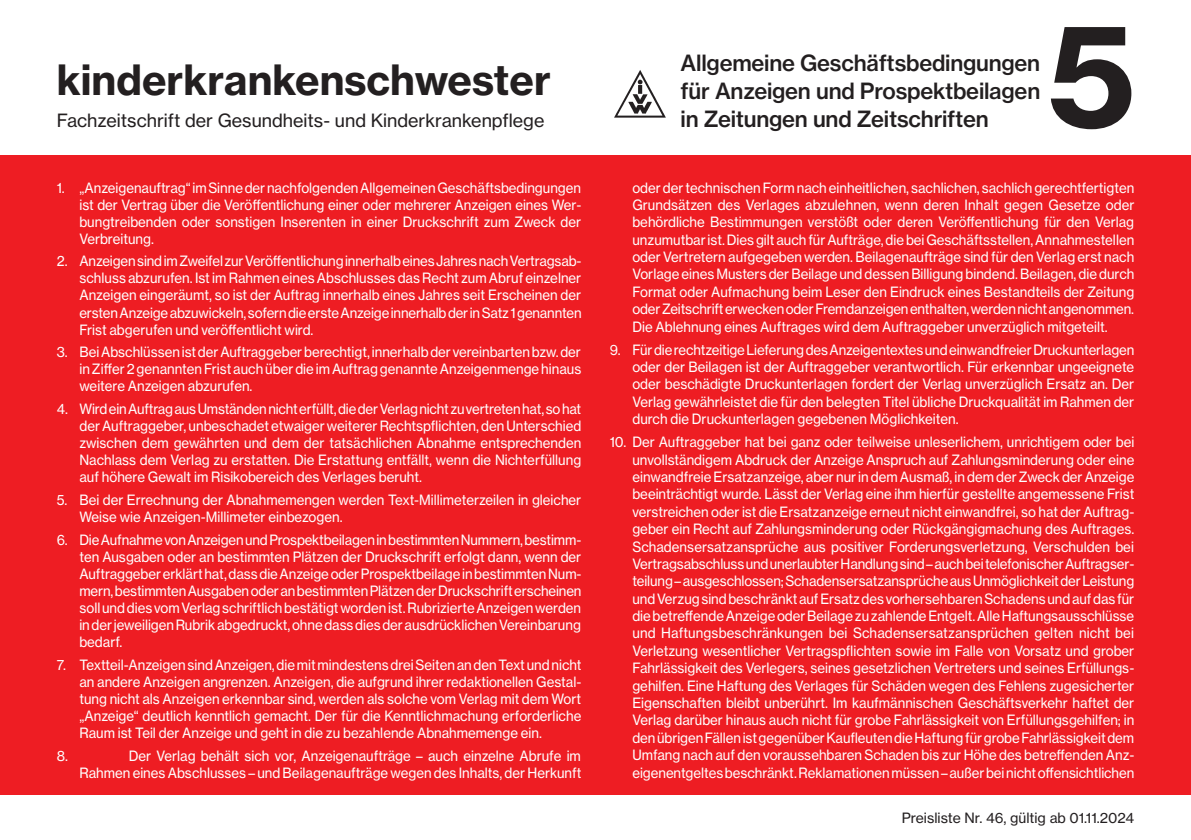
<style>
.page{position:relative;width:1191px;height:840px;background:#fff}
.page>*{position:absolute;margin:0;border:0;box-sizing:border-box;transform-origin:0 0}
.t1{font:140px "N Haas Grotesk TX Pro 75 Bd";color:#231f20}
.t2{font:41px "N Haas Grotesk TX Pro 75 Bd";color:#231f20}
.t3{font:22px/28px "N Haas Grotesk TX Pro 65 Md";letter-spacing:-.01em;color:#231f20;text-align:justify}
.t4{font:18px "N Haas Grotesk TX Pro 55 Rg";color:#231f20}
.t5{font:14px/17.4px "N Haas Grotesk TX Pro 55 Rg";color:#fff;text-align:justify;scale:.95 1}
.t6{font:14px "N Haas Grotesk TX Pro 55 Rg";color:#231f20}
</style>
<div class="page">
<div style="left:0;top:155px;width:1191px;height:639px;background:#ee1d23"></div>
<img style="left:614px;top:70px;width:52px;height:48px">
<h2 class="t2" style="left:57px;top:54px;width:496px">kinderkrankenschwester</h2>
<p class="t4" style="left:57px;top:109px;width:489px">Fachzeitschrift der Gesundheits- und Kinderkrankenpflege</p>
<p class="t5" style="left:79px;top:179px;width:530px;text-indent:-23px">1. „Anzeigenauftrag“ im Sinne der nachfolgenden Allgemeinen Geschäftsbedingungen ist der Vertrag über die Veröffentlichung einer oder mehrerer Anzeigen eines Wer&shy;bungtreibenden oder sonstigen Inserenten in einer Druckschrift zum Zweck der Verbreitung.</p>
<p class="t5" style="left:79px;top:252px;width:530px;text-indent:-23px">2. Anzeigen sind im Zweifel zur Veröffentlichung innerhalb eines Jahres nach Vertragsab&shy;schluss abzurufen. Ist im Rahmen eines Abschlusses das Recht zum Abruf einzelner Anzeigen eingeräumt, so ist der Auftrag innerhalb eines Jahres seit Erscheinen der ersten Anzeige abzuwickeln, sofern die erste Anzeige innerhalb der in Satz 1 genannten Frist abgerufen und veröffentlicht wird.</p>
<p class="t5" style="left:79px;top:343px;width:530px;text-indent:-23px">3. Bei Abschlüssen ist der Auftraggeber berechtigt, innerhalb der vereinbarten bzw. der in Ziffer 2 genannten Frist auch über die im Auftrag genannte Anzeigenmenge hinaus weitere Anzeigen abzurufen.</p>
<p class="t5" style="left:79px;top:400px;width:530px;text-indent:-23px">4. Wird ein Auftrag aus Umständen nicht erfüllt, die der Verlag nicht zu vertreten hat, so hat der Auftraggeber, unbeschadet etwaiger weiterer Rechtspflichten, den Unterschied zwischen dem gewährten und dem der tatsächlichen Abnahme entsprechenden Nachlass dem Verlag zu erstatten. Die Erstattung entfällt, wenn die Nichterfüllung auf höhere Gewalt im Risikobereich des Verlages beruht.</p>
<p class="t5" style="left:79px;top:491px;width:530px;text-indent:-23px">5. Bei der Errechnung der Abnahmemengen werden Text-Millimeterzeilen in gleicher<br>Weise wie Anzeigen-Millimeter einbezogen.</p>
<p class="t5" style="left:79px;top:531px;width:530px;text-indent:-23px">6. Die Aufnahme von Anzeigen und Prospektbeilagen in bestimmten Nummern, bestimm&shy;ten Ausgaben oder an bestimmten Plätzen der Druckschrift erfolgt dann, wenn der Auftraggeber erklärt hat, dass die Anzeige oder Prospektbeilage in bestimmten Num&shy;mern, bestimmten Ausgaben oder an bestimmten Plätzen der Druckschrift erscheinen soll und dies vom Verlag schriftlich bestätigt worden ist. Rubrizierte Anzeigen werden in der jeweiligen Rubrik abgedruckt, ohne dass dies der ausdrücklichen Vereinbarung bedarf.</p>
<p class="t5" style="left:79px;top:655px;width:530px;text-indent:-23px">7. Textteil-Anzeigen sind Anzeigen, die mit mindestens drei Seiten an den Text und nicht an andere Anzeigen angrenzen. Anzeigen, die aufgrund ihrer redaktionellen Gestal&shy;tung nicht als Anzeigen erkennbar sind, werden als solche vom Verlag mit dem Wort „Anzeige“ deutlich kenntlich gemacht. Der für die Kenntlichmachung erforderliche Raum ist Teil der Anzeige und geht in die zu bezahlende Abnahmemenge ein.</p>
<p class="t5" style="left:57px;top:746px;width:13px">8.</p>
<p class="t5" style="left:79px;top:746px;width:530px;text-align:right">Der Verlag behält sich vor, Anzeigenaufträge – auch einzelne Abrufe im<br>Rahmen eines Abschlusses – und Beilagenaufträge wegen des Inhalts, der Herkunft</p>
<h3 class="t3" style="left:680px;top:49px;width:361px">Allgemeine Geschäftsbedingungen für Anzeigen und Prospektbeilagen in Zeitungen und Zeitschriften</h3>
<h1 class="t1" style="left:1047px;top:-13px;width:90px">5</h1>
<p class="t5" style="left:632px;top:179px;width:530px">oder der technischen Form nach einheitlichen, sachlichen, sachlich gerechtfertigten Grundsätzen des Verlages abzulehnen, wenn deren Inhalt gegen Gesetze oder behördliche Bestimmungen verstößt oder deren Veröffentlichung für den Verlag unzumutbar ist. Dies gilt auch für Aufträge, die bei Geschäftsstellen, Annahmestellen oder Vertretern aufgegeben werden. Beilagenaufträge sind für den Verlag erst nach Vorlage eines Musters der Beilage und dessen Billigung bindend. Beilagen, die durch Format oder Aufmachung beim Leser den Eindruck eines Bestandteils der Zeitung oder Zeitschrift erwecken oder Fremdanzeigen enthalten, werden nicht angenommen.<br>Die Ablehnung eines Auftrages wird dem Auftraggeber unverzüglich mitgeteilt.</p>
<p class="t5" style="left:632px;top:340px;width:530px;text-indent:-23px">9. Für die rechtzeitige Lieferung des Anzeigentextes und einwandfreier Druckunterlagen oder der Beilagen ist der Auftraggeber verantwortlich. Für erkennbar ungeeignete oder beschädigte Druckunterlagen fordert der Verlag unverzüglich Ersatz an. Der Verlag gewährleistet die für den belegten Titel übliche Druckqualität im Rahmen der durch die Druckunterlagen gegebenen Möglichkeiten.</p>
<p class="t5" style="left:632px;top:433px;width:530px;text-indent:-23px">10. Der Auftraggeber hat bei ganz oder teilweise unleserlichem, unrichtigem oder bei unvollständigem Abdruck der Anzeige Anspruch auf Zahlungsminderung oder eine einwandfreie Ersatzanzeige, aber nur in dem Ausmaß, in dem der Zweck der Anzeige beeinträchtigt wurde. Lässt der Verlag eine ihm hierfür gestellte angemessene Frist verstreichen oder ist die Ersatzanzeige erneut nicht einwandfrei, so hat der Auftrag&shy;geber ein Recht auf Zahlungsminderung oder Rückgängigmachung des Auftrages.<br>Schadensersatzansprüche aus positiver Forderungsverletzung, Verschulden bei Vertragsabschluss und unerlaubter Handlung sind – auch bei telefonischer Auftragser&shy;teilung – ausgeschlossen; Schadensersatzansprüche aus Unmöglichkeit der Leistung und Verzug sind beschränkt auf Ersatz des vorhersehbaren Schadens und auf das für die betreffende Anzeige oder Beilage zu zahlende Entgelt. Alle Haftungsausschlüsse und Haftungsbeschränkungen bei Schadensersatzansprüchen gelten nicht bei Verletzung wesentlicher Vertragspflichten sowie im Falle von Vorsatz und grober Fahrlässigkeit des Verlegers, seines gesetzlichen Vertreters und seines Erfüllungs&shy;gehilfen. Eine Haftung des Verlages für Schäden wegen des Fehlens zugesicherter Eigenschaften bleibt unberührt. Im kaufmännischen Geschäftsverkehr haftet der Verlag darüber hinaus auch nicht für grobe Fahrlässigkeit von Erfüllungsgehilfen; in den übrigen Fällen ist gegenüber Kaufleuten die Haftung für grobe Fahrlässigkeit dem Umfang nach auf den voraussehbaren Schaden bis zur Höhe des betreffenden Anz&shy;eigenentgeltes beschränkt. Reklamationen müssen – außer bei nicht offensichtlichen</p>
<p class="t6" style="left:901px;top:808px;width:234px">Preisliste Nr. 46, gültig ab 01.11.2024</p>
</div>
